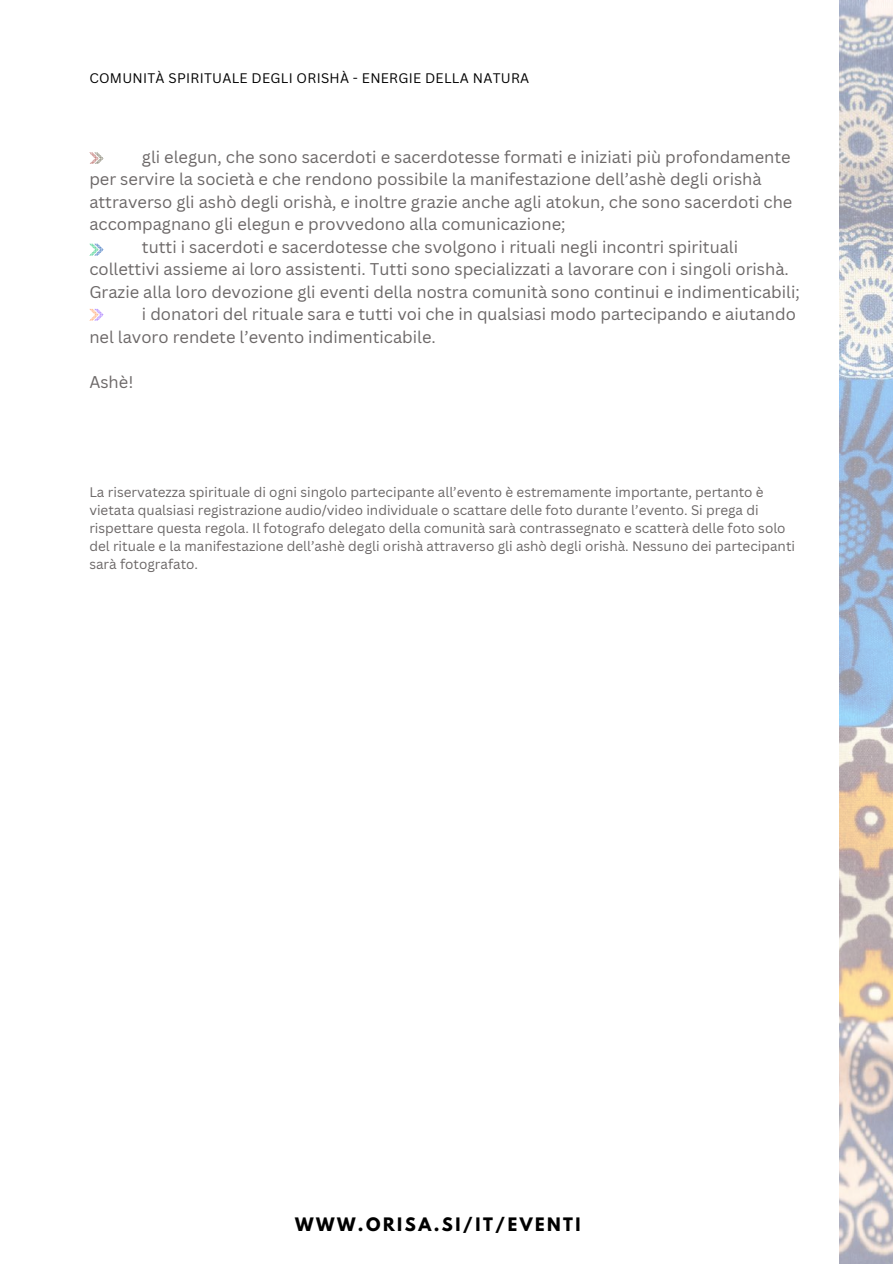
<style>
.page{position:relative;width:893px;height:1264px;background:#fff}
.page>*{position:absolute;margin:0;border:0;box-sizing:border-box;transform-origin:0 0}
.t1{font:16.5px "Canva Sans";color:#6b6767}
.t2{font:700 16.5px "League Spartan";letter-spacing:.15em;color:#000}
.t3{font:13.5px/18px "Canva Sans";color:#6b6767}
.t4{font:13.5px "Canva Sans";letter-spacing:.02em;color:#000}
</style>
<div class="page">
<svg style="left:89px;top:152px;width:15px;height:12px"></svg>
<svg style="left:89px;top:244px;width:15px;height:11px"></svg>
<svg style="left:89px;top:309px;width:15px;height:11px"></svg>
<img style="left:839px;top:0;width:53px;height:1263px">
<p class="t4" style="left:89px;top:68px;width:441px">COMUNITÀ SPIRITUALE DEGLI ORISHÀ - ENERGIE DELLA NATURA</p>
<p class="t1" style="left:142px;top:145px;width:650px">gli elegun, che sono sacerdoti e sacerdotesse formati e iniziati più profondamente</p>
<p class="t1" style="left:89px;top:167px;width:673px">per servire la società e che rendono possibile la manifestazione dell’ashè degli orishà</p>
<p class="t1" style="left:89px;top:190px;width:704px">attraverso gli ashò degli orishà, e inoltre grazie anche agli atokun, che sono sacerdoti che</p>
<p class="t1" style="left:89px;top:212px;width:477px">accompagnano gli elegun e provvedono alla comunicazione;</p>
<p class="t1" style="left:142px;top:235px;width:597px">tutti i sacerdoti e sacerdotesse che svolgono i rituali negli incontri spirituali</p>
<p class="t1" style="left:89px;top:257px;width:701px">collettivi assieme ai loro assistenti. Tutti sono specializzati a lavorare con i singoli orishà.</p>
<p class="t1" style="left:89px;top:280px;width:712px">Grazie alla loro devozione gli eventi della nostra comunità sono continui e indimenticabili;</p>
<p class="t1" style="left:142px;top:302px;width:655px">i donatori del rituale sara e tutti voi che in qualsiasi modo partecipando e aiutando</p>
<p class="t1" style="left:89px;top:325px;width:348px">nel lavoro rendete l’evento indimenticabile.</p>
<p class="t1" style="left:89px;top:370px;width:46px">Ashè!</p>
<p class="t3" style="left:89px;top:482px;width:707px">La riservatezza spirituale di ogni singolo partecipante all’evento è estremamente importante, pertanto è vietata qualsiasi registrazione audio/video individuale o scattare delle foto durante l’evento. Si prega di rispettare questa regola. Il fotografo delegato della comunità sarà contrassegnato e scatterà delle foto solo del rituale e la manifestazione dell’ashè degli orishà attraverso gli ashò degli orishà. Nessuno dei partecipanti sarà fotografato.</p>
<p class="t2" style="left:295px;top:1215px;width:287px">WWW.ORISA.SI/IT/EVENTI</p>
</div>
